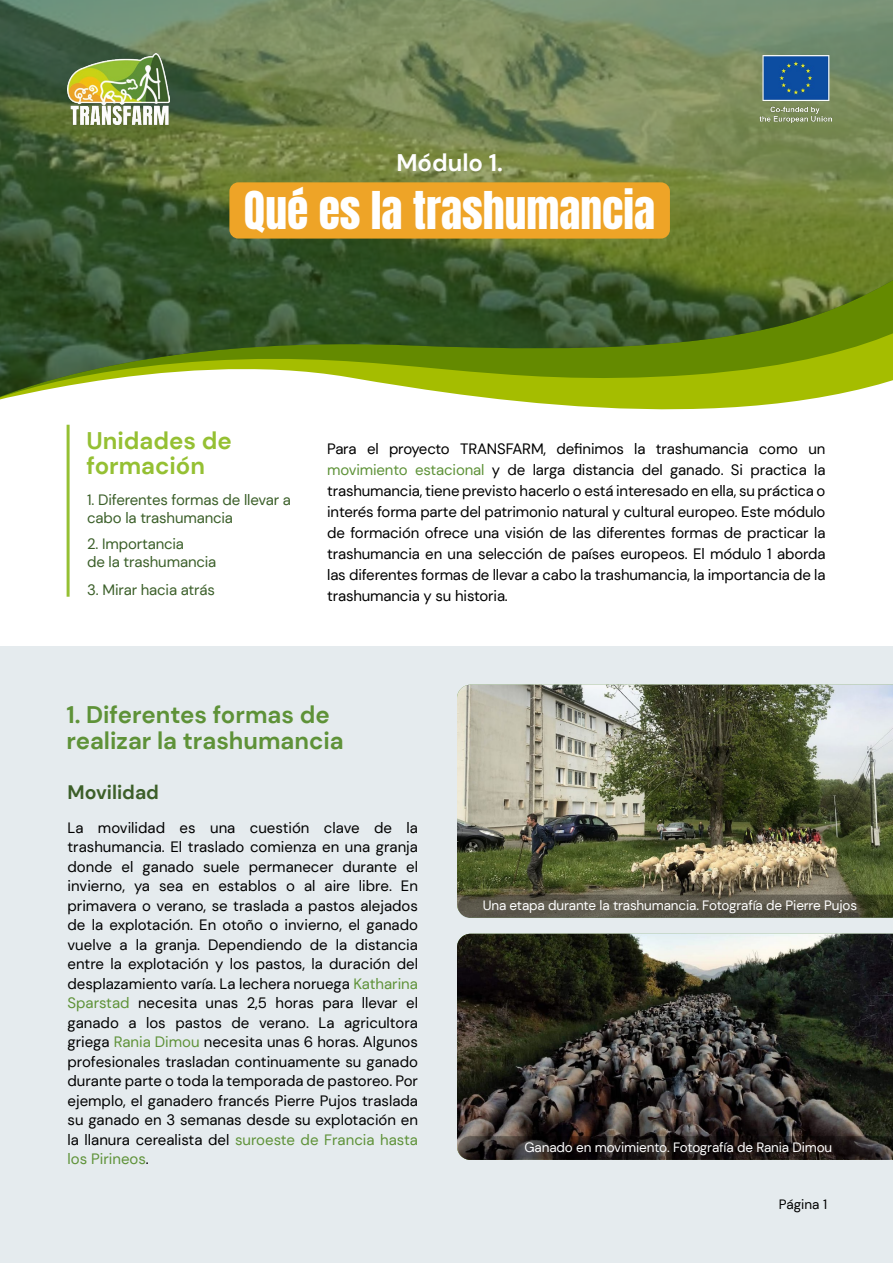
<style>
.page{position:relative;width:893px;height:1263px;background:#fff}
.page>*{position:absolute;margin:0;border:0;box-sizing:border-box;transform-origin:0 0}
.t1{font:43.5px "Anton";color:#fff}
.t2{font:700 24px/25.5px "DM Sans";color:#5e9238}
.t3{font:700 24px/25.5px "DM Sans";color:#95c033}
.t4{font:700 24px "DM Sans";color:#fff}
.t5{font:700 19.5px "DM Sans";color:#3c5f29}
.t6{font:15px/19.5px "DM Sans";letter-spacing:-.01em;color:#000;text-align:justify}
.t7{font:15px/18px "DM Sans";letter-spacing:-.01em;color:#3b5f29}
.t8{font:13.5px "DM Sans";letter-spacing:-.01em;color:#fff}
.t9{font:13.5px "DM Sans";color:#000}
.s1{color:#5e9238}
</style>
<div class="page">
<svg style="left:0;top:399px;width:809px;height:11px"></svg>
<img style="left:0;top:0;width:893px;height:399px">
<div style="left:0;top:646px;width:893px;height:617px;background:#e5ebee"></div>
<img style="left:68px;top:54px;width:102px;height:70px">
<img style="left:457px;top:685px;width:436px;height:224px">
<img style="left:457px;top:934px;width:436px;height:226px">
<hr style="left:67px;top:425px;width:3px;height:172px;background:#95c033">
<div style="left:229px;top:182px;width:441px;height:57px;background:#eea427;border-radius:9px"></div>
<svg style="left:458px;top:894px;width:435px;height:24px;background:#595748"></svg>
<svg style="left:458px;top:1136px;width:435px;height:23px;background:#231d1c"></svg>
<img style="left:756px;top:49px;width:80px;height:80px">
<h2 class="t4" style="left:396px;top:148px;width:108px">Módulo 1.</h2>
<h1 class="t1" style="left:244px;top:189px;width:412px">Qué es la trashumancia</h1>
<h2 class="t3" style="left:87px;top:427px;width:147px">Unidades de formación</h2>
<p class="t7" style="left:87px;top:491px;width:205px">1. Diferentes formas de llevar a cabo la trashumancia</p>
<p class="t7" style="left:87px;top:535px;width:131px">2. Importancia<br>de la trashumancia</p>
<p class="t7" style="left:87px;top:581px;width:129px">3. Mirar hacia atrás</p>
<p class="t6" style="left:327px;top:438px;width:500px;line-height:21px">Para el proyecto TRANSFARM, definimos la trashumancia como un <span class="s1">movimiento estacional</span> y de larga distancia del ganado. Si practica la trashumancia, tiene previsto hacerlo o está interesado en ella, su práctica o interés forma parte del patrimonio natural y cultural europeo. Este módulo de formación ofrece una visión de las diferentes formas de practicar la trashumancia en una selección de países europeos. El módulo 1 aborda las diferentes formas de llevar a cabo la trashumancia, la importancia de la trashumancia y su historia.</p>
<h2 class="t2" style="left:66px;top:702px;width:279px">1. Diferentes formas de realizar la trashumancia</h2>
<h3 class="t5" style="left:68px;top:780px;width:93px">Movilidad</h3>
<p class="t6" style="left:68px;top:818px;width:352px">La movilidad es una cuestión clave de la trashumancia. El traslado comienza en una granja donde el ganado suele permanecer durante el invierno, ya sea en establos o al aire libre. En primavera o verano, se traslada a pastos alejados de la explotación. En otoño o invierno, el ganado vuelve a la granja. Dependiendo de la distancia entre la explotación y los pastos, la duración del desplazamiento varía. La lechera noruega <span class="s1">Katharina Sparstad</span> necesita unas 2,5 horas para llevar el ganado a los pastos de verano. La agricultora griega <span class="s1">Rania Dimou</span> necesita unas 6 horas. Algunos profesionales trasladan continuamente su ganado durante parte o toda la temporada de pastoreo. Por ejemplo, el ganadero francés Pierre Pujos traslada su ganado en 3 semanas desde su explotación en la llanura cerealista del <span class="s1">suroeste de Francia hasta los Pirineos</span>.</p>
<p class="t8" style="left:483px;top:897px;width:376px">Una etapa durante la trashumancia. Fotografía de Pierre Pujos</p>
<p class="t8" style="left:524px;top:1139px;width:309px">Ganado en movimiento. Fotografía de Rania Dimou</p>
<p class="t9" style="left:779px;top:1196px;width:50px">Página 1</p>
</div>
